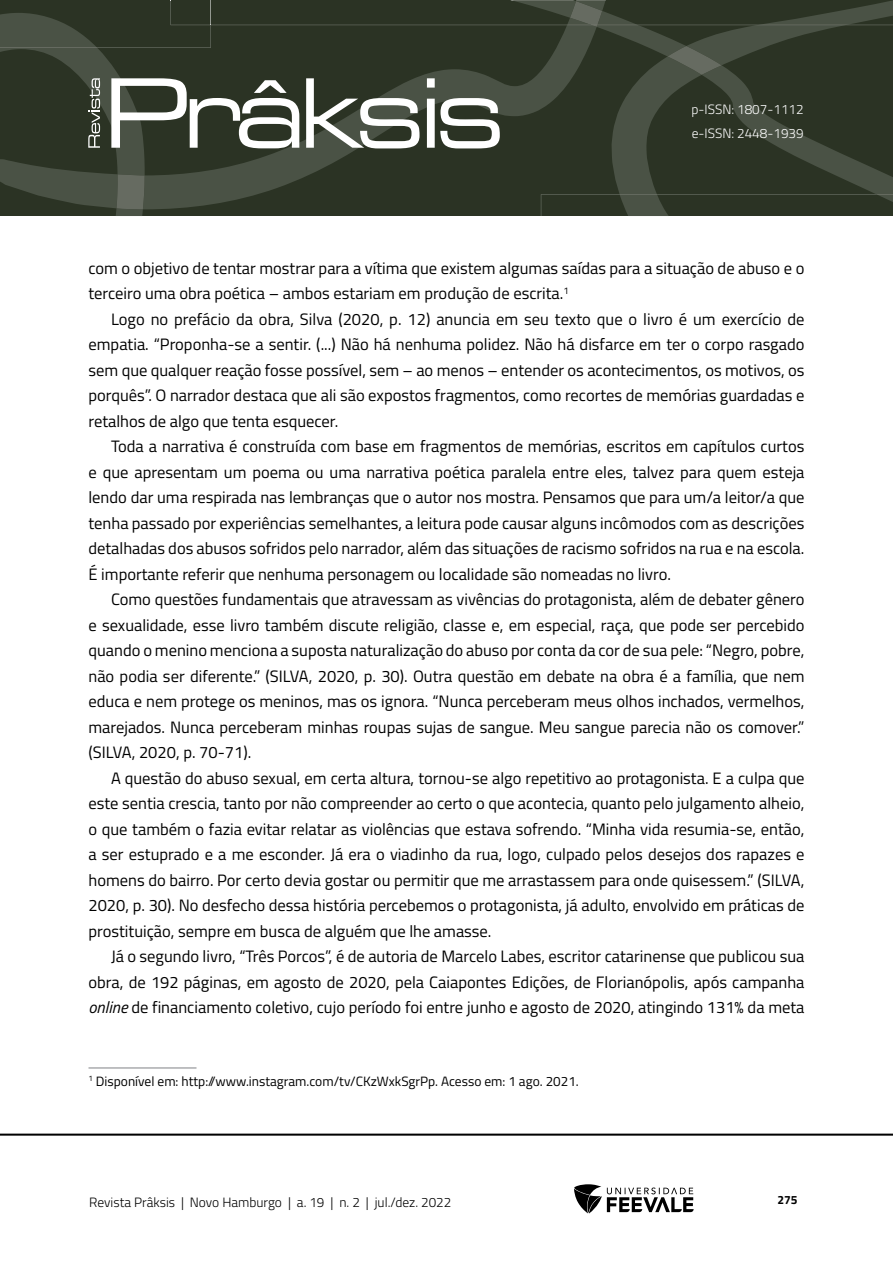
<style>
.page{position:relative;width:893px;height:1263px;background:#fff}
.page>*{position:absolute;margin:0;border:0;box-sizing:border-box;transform-origin:0 0}
.Corpo_de_texto{font:16.5px/25.5px "Titillium Web";color:#000;text-align:justify}
.Rodapé{font:13.5px "Titillium Web";color:#000}
.t1{font:300 13.5px "Titillium Web";color:#000}
.t2{font:300 13.5px/24px "Titillium Web";color:#fff}
.t3{font:700 12px "Titillium Web";color:#000}
.s1{font-style:italic}
</style>
<div class="page">
<hr style="left:0;top:1133px;width:893px;height:3px;background:#000">
<svg style="left:574px;top:1184px;width:120px;height:29px"></svg>
<svg style="left:0;top:0;width:893px;height:216px;background:#3c4436"></svg>
<hr style="left:88px;top:1067px;width:108px;height:1px;background:#808285">
<p class="t2" style="left:691px;top:97px;width:114px">p-ISSN: 1807-1112 e-ISSN: 2448-1939</p>
<p class="Corpo_de_texto" style="left:88px;top:254px;width:717px">com o objetivo de tentar mostrar para a vítima que existem algumas saídas para a situação de abuso e o terceiro uma obra poética – ambos estariam em produção de escrita.<sup>1</sup></p>
<p class="Corpo_de_texto" style="left:88px;top:305px;width:718px;text-indent:22px">Logo no prefácio da obra, Silva (2020, p. 12) anuncia em seu texto que o livro é um exercício de empatia. “Proponha-se a sentir. (...) Não há nenhuma polidez. Não há disfarce em ter o corpo rasgado sem que qualquer reação fosse possível, sem – ao menos – entender os acontecimentos, os motivos, os porquês”. O narrador destaca que ali são expostos fragmentos, como recortes de memórias guardadas e retalhos de algo que tenta esquecer.</p>
<p class="Corpo_de_texto" style="left:88px;top:433px;width:718px;text-indent:22px">Toda a narrativa é construída com base em fragmentos de memórias, escritos em capítulos curtos e que apresentam um poema ou uma narrativa poética paralela entre eles, talvez para quem esteja lendo dar uma respirada nas lembranças que o autor nos mostra. Pensamos que para um/a leitor/a que tenha passado por experiências semelhantes, a leitura pode causar alguns incômodos com as descrições detalhadas dos abusos sofridos pelo narrador, além das situações de racismo sofridos na rua e na escola.<br>É importante referir que nenhuma personagem ou localidade são nomeadas no livro.</p>
<p class="Corpo_de_texto" style="left:88px;top:586px;width:718px;text-indent:22px">Como questões fundamentais que atravessam as vivências do protagonista, além de debater gênero e sexualidade, esse livro também discute religião, classe e, em especial, raça, que pode ser percebido quando o menino menciona a suposta naturalização do abuso por conta da cor de sua pele: “Negro, pobre, não podia ser diferente.” (SILVA, 2020, p. 30). Outra questão em debate na obra é a família, que nem educa e nem protege os meninos, mas os ignora. “Nunca perceberam meus olhos inchados, vermelhos, marejados. Nunca perceberam minhas roupas sujas de sangue. Meu sangue parecia não os comover.” (SILVA, 2020, p. 70-71).</p>
<p class="Corpo_de_texto" style="left:88px;top:764px;width:718px;text-indent:22px">A questão do abuso sexual, em certa altura, tornou-se algo repetitivo ao protagonista. E a culpa que este sentia crescia, tanto por não compreender ao certo o que acontecia, quanto pelo julgamento alheio, o que também o fazia evitar relatar as violências que estava sofrendo. “Minha vida resumia-se, então, a ser estuprado e a me esconder. Já era o viadinho da rua, logo, culpado pelos desejos dos rapazes e homens do bairro. Por certo devia gostar ou permitir que me arrastassem para onde quisessem.” (SILVA, 2020, p. 30). No desfecho dessa história percebemos o protagonista, já adulto, envolvido em práticas de prostituição, sempre em busca de alguém que lhe amasse.</p>
<p class="Corpo_de_texto" style="left:88px;top:943px;width:717px;text-indent:22px">Já o segundo livro, “Três Porcos”, é de autoria de Marcelo Labes, escritor catarinense que publicou sua obra, de 192 páginas, em agosto de 2020, pela Caiapontes Edições, de Florianópolis, após campanha <span class="s1">online</span> de financiamento coletivo, cujo período foi entre junho e agosto de 2020, atingindo 131% da meta</p>
<p class="Rodapé" style="left:88px;top:1071px;width:492px"><sup>1</sup> Disponível em: http://www.instagram.com/tv/CKzWxkSgrPp. Acesso em: 1 ago. 2021.</p>
<p class="t1" style="left:89px;top:1192px;width:364px">Revista Prâksis | Novo Hamburgo | a. 19 | n. 2 | jul./dez. 2022</p>
<p class="t3" style="left:777px;top:1190px;width:22px">275</p>
</div>
